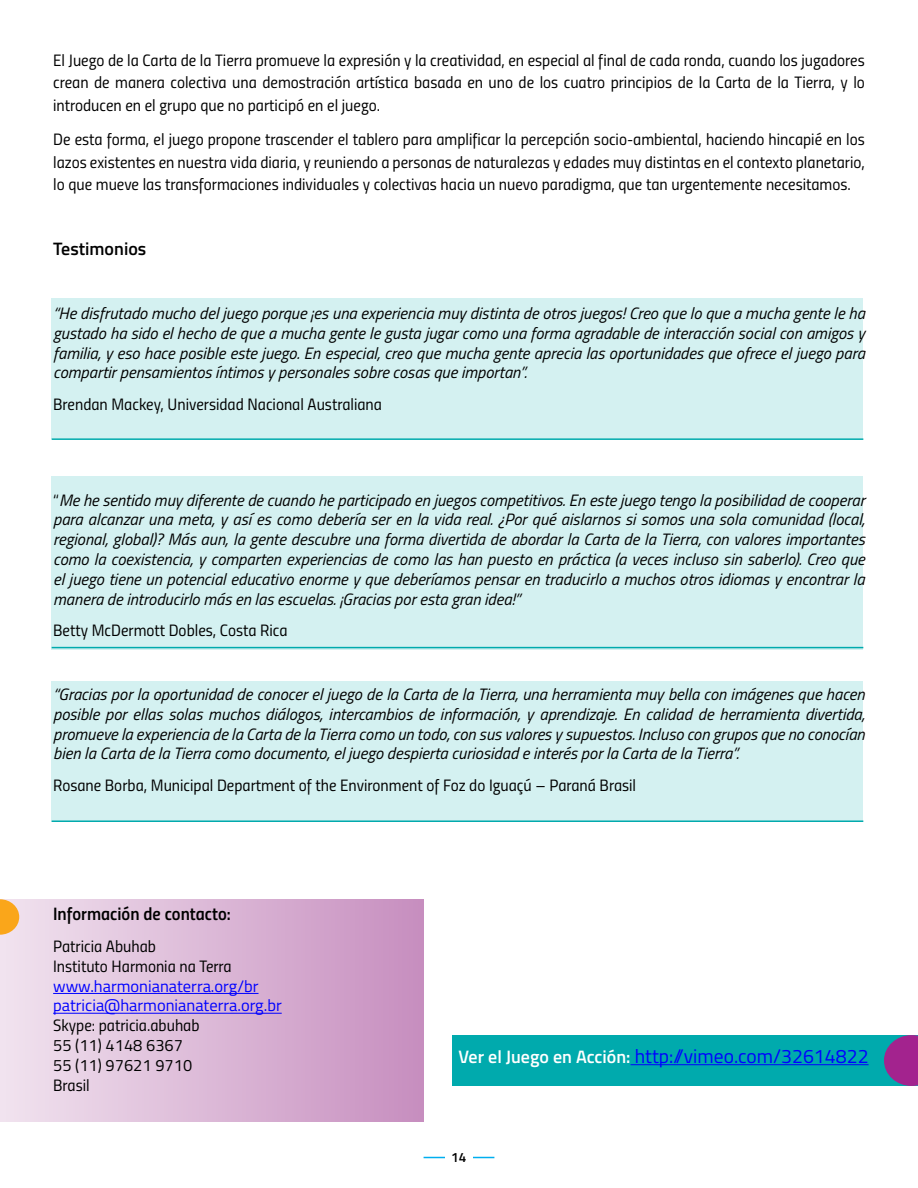
<style>
.page{position:relative;width:918px;height:1188px;background:#fff}
.page>*{position:absolute;margin:0;border:0;box-sizing:border-box;transform-origin:0 0}
.t1{font:19.5px "Titillium";color:#00f}
.t2{font:18px "Titillium Semibold Upright";color:#000}
.t3{font:600 18px "Titillium";color:#000}
.t4{font:italic 16.5px/19.8px "Titillium";color:#000;text-align:justify}
.t5{font:16.5px/22.5px "Titillium Regular Upright";color:#000;text-align:justify}
.t6{font:16.5px/19.8px "Titillium";color:#00f}
.t7{font:600 13.5px "Titillium";color:#000}
.s1{font-family:"Titillium Regular Upright";font-style:normal}
.s2{font-weight:600;font-size:18px;color:#fff}
</style>
<div class="page">
<hr style="left:424px;top:1157px;width:70px;height:1px;background:#00aeef">
<div style="left:445px;top:1149px;width:28px;height:18px;background:#fff"></div>
<div style="left:0;top:899px;width:424px;height:222px;background:linear-gradient(to right,#f1e3ef,#c78ebf)"></div>
<div style="left:52px;top:477px;width:811px;height:173px;background:#d4f1f1"></div>
<hr style="left:52px;top:647px;width:811px;height:1px;background:#00aaad">
<div style="left:52px;top:681px;width:811px;height:141px;background:#d4f1f1"></div>
<div style="left:52px;top:298px;width:811px;height:141px;background:#d4f1f1"></div>
<hr style="left:52px;top:438px;width:811px;height:2px;background:#00aaad">
<hr style="left:52px;top:820px;width:811px;height:2px;background:#00aaad">
<svg style="left:0;top:899px;width:19px;height:36px"></svg>
<div style="left:453px;top:1035px;width:465px;height:51px;background:#00aaad"></div>
<hr style="left:631px;top:1064px;width:238px;height:1px;background:#00f">
<svg style="left:884px;top:1035px;width:34px;height:51px"></svg>
<hr style="left:53px;top:993px;width:206px;height:1px;background:#00f">
<hr style="left:53px;top:1013px;width:229px;height:1px;background:#00f">
<p class="t5" style="left:53px;top:48px;width:813px">El Juego de la Carta de la Tierra promueve la expresión y la creatividad, en especial al final de cada ronda, cuando los jugadores crean de manera colectiva una demostración artística basada en uno de los cuatro principios de la Carta de la Tierra, y lo introducen en el grupo que no participó en el juego.</p>
<p class="t5" style="left:53px;top:128px;width:813px">De esta forma, el juego propone trascender el tablero para amplificar la percepción socio-ambiental, haciendo hincapié en los lazos existentes en nuestra vida diaria, y reuniendo a personas de naturalezas y edades muy distintas en el contexto planetario, lo que mueve las transformaciones individuales y colectivas hacia un nuevo paradigma, que tan urgentemente necesitamos.</p>
<p class="t3" style="left:53px;top:242px;width:95px">Testimonios</p>
<p class="t4" style="left:53px;top:305px;width:813px">“He disfrutado mucho del juego porque ¡es una experiencia muy distinta de otros juegos! Creo que lo que a mucha gente le ha gustado ha sido el hecho de que a mucha gente le gusta jugar como una forma agradable de interacción social con amigos y familia, y eso hace posible este juego. En especial, creo que mucha gente aprecia las oportunidades que ofrece el juego para compartir pensamientos íntimos y personales sobre cosas que importan”.</p>
<p class="t5" style="left:53px;top:393px;width:330px">Brendan Mackey, Universidad Nacional Australiana</p>
<p class="t4" style="left:53px;top:491px;width:813px"><span class="s1">“</span>Me he sentido muy diferente de cuando he participado en juegos competitivos. En este juego tengo la posibilidad de cooperar para alcanzar una meta, y así es como debería ser en la vida real. ¿Por qué aislarnos si somos una sola comunidad (local, regional, global)? Más aun, la gente descubre una forma divertida de abordar la Carta de la Tierra, con valores importantes como la coexistencia, y comparten experiencias de como las han puesto en práctica (a veces incluso sin saberlo). Creo que el juego tiene un potencial educativo enorme y que deberíamos pensar en traducirlo a muchos otros idiomas y encontrar la manera de introducirlo más en las escuelas. ¡Gracias por esta gran idea!”</p>
<p class="t5" style="left:53px;top:619px;width:236px">Betty McDermott Dobles, Costa Rica</p>
<p class="t4" style="left:53px;top:686px;width:813px">“Gracias por la oportunidad de conocer el juego de la Carta de la Tierra, una herramienta muy bella con imágenes que hacen posible por ellas solas muchos diálogos, intercambios de información, y aprendizaje. En calidad de herramienta divertida, promueve la experiencia de la Carta de la Tierra como un todo, con sus valores y supuestos. Incluso con grupos que no conocían bien la Carta de la Tierra como documento, el juego despierta curiosidad e interés por la Carta de la Tierra”.</p>
<p class="t5" style="left:53px;top:774px;width:585px">Rosane Borba, Municipal Department of the Environment of Foz do Iguaçú – Paraná Brasil</p>
<p class="t2" style="left:53px;top:906px;width:179px">Información de contacto:</p>
<p class="t5" style="left:53px;top:936px;width:180px;line-height:19.8px">Patricia Abuhab<br>Instituto Harmonia na Terra</p>
<p class="t6" style="left:53px;top:978px;width:230px">www.harmonianaterra.org/br patricia@harmonianaterra.org.br</p>
<p class="t5" style="left:53px;top:1016px;width:148px;line-height:19.8px;text-align:left">Skype: patricia.abuhab<br>55 (11) 4148 6367<br>55 (11) 97621 9710<br>Brasil</p>
<p class="t1" style="left:458px;top:1048px;width:412px"><span class="s2">Ver el Juego en Acción:</span> http://vimeo.com/32614822</p>
<p class="t7" style="left:451px;top:1152px;width:17px">14</p>
</div>
